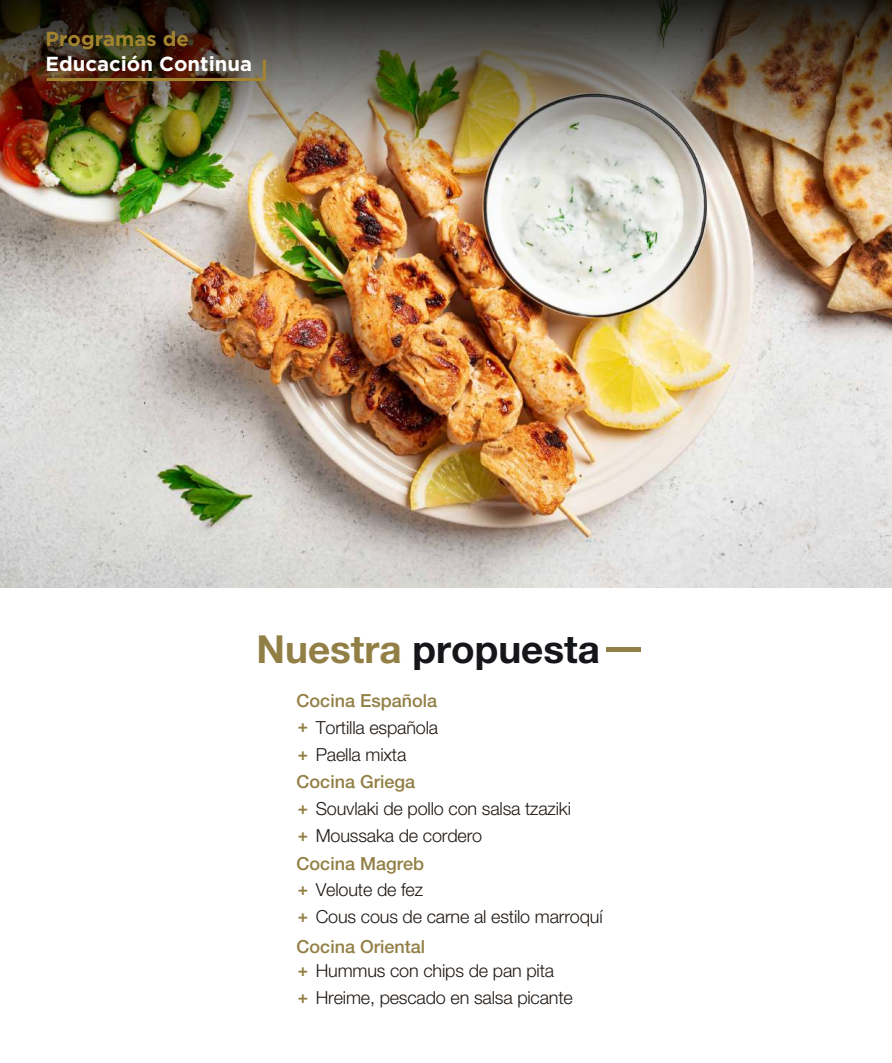
<style>
.page{position:relative;width:892px;height:1063px;background:#fff}
.page>*{position:absolute;margin:0;border:0;box-sizing:border-box;transform-origin:0 0}
.t1{font:700 38.7px "Helvetica Neue LT Std";color:#151619}
.t2{font:700 20.25px "Gotham";color:#fff}
.t3{font:700 20.25px "Gotham";color:#a3842e}
.t4{font:300 18px/27px "Helvetica Neue LT Std";letter-spacing:-.01em;color:#201914}
.t5{font:500 18px "Helvetica Neue LT Std";color:#927f45}
.t6{font:700 17.25px "Helvetica Neue LT Std";color:#927f45}
.s1{color:#927f45}
.s2{font-weight:700;font-size:17.25px;color:#927f45}
</style>
<div class="page">
<img style="left:0;top:216px;width:892px;height:372px">
<img style="left:0;top:0;width:892px;height:216px">
<svg style="left:44px;top:57px;width:223px;height:26px;background:#543820"></svg>
<div style="left:606px;top:647px;width:34px;height:5px;background:#927f45"></div>
<p class="t3" style="left:45px;top:27px;width:145px">Programas de</p>
<p class="t2" style="left:45px;top:52px;width:208px">Educación Continua</p>
<h1 class="t1" style="left:256px;top:625px;width:345px"><span class="s1">Nuestra</span> propuesta</h1>
<p class="t5" style="left:297px;top:690px;width:142px">Cocina Española</p>
<p class="t4" style="left:316px;top:714px;width:124px">Tortilla española</p>
<p class="t6" style="left:298px;top:715px;width:12px">+</p>
<p class="t4" style="left:298px;top:741px;width:110px"><span class="s2">+</span> Paella mixta</p>
<p class="t5" style="left:297px;top:771px;width:120px">Cocina Griega</p>
<p class="t4" style="left:298px;top:795px;width:275px"><span class="s2">+</span> Souvlaki de pollo con salsa tzaziki <span class="s2">+</span> Moussaka de cordero</p>
<p class="t5" style="left:297px;top:853px;width:129px">Cocina Magreb</p>
<p class="t4" style="left:298px;top:876px;width:307px"><span class="s2">+</span> Veloute de fez<br><span class="s2">+</span> Cous cous de carne al estilo marroquí</p>
<p class="t4" style="left:298px;top:957px;width:277px"><span class="s2">+</span> Hummus con chips de pan pita<br><span class="s2">+</span> Hreime, pescado en salsa picante</p>
<p class="t5" style="left:297px;top:936px;width:130px">Cocina Oriental</p>
</div>
